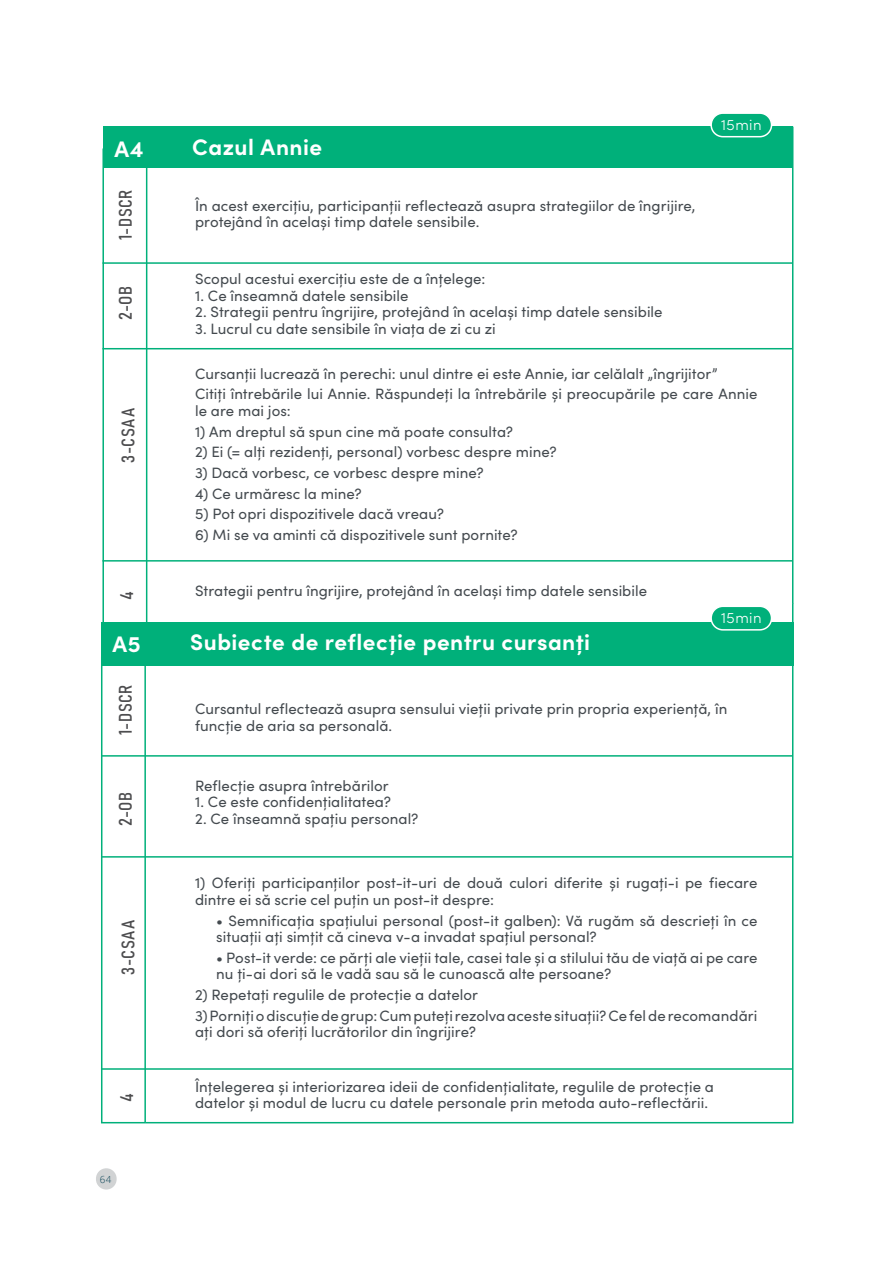
<style>
.page{position:relative;width:893px;height:1263px;background:#fff}
.page>*{position:absolute;margin:0;border:0;box-sizing:border-box;transform-origin:0 0}
.t1{font:700 22.5px "Sofia Pro";letter-spacing:.02em;color:#fff}
.t2{font:18px "Bahnschrift";letter-spacing:.03em;color:#4d4d4f}
.t3{font:15px/16.5px "Sofia Pro";letter-spacing:.005em;color:#444a4f}
.t4{font:300 15px "Sofia Pro";letter-spacing:.03em;color:#fff}
.t5{font:300 9.75px "Open Sans";color:#033e51}
</style>
<div class="page">
<div style="left:103px;top:127px;width:690px;height:41px;background:#00b07a"></div>
<div style="left:101px;top:622px;width:692px;height:44px;background:#00b07a"></div>
<div style="left:102px;top:148px;width:45px;height:483px;border:2px solid #00b07a"></div>
<div style="left:101px;top:657px;width:45px;height:466px;border:2px solid #00b07a"></div>
<div style="left:711px;top:113px;width:60px;height:24px;background:#00b07a;border-radius:12px"></div>
<div style="left:710px;top:112px;width:62px;height:25px;border:2px solid #fff;border-radius:12px"></div>
<div style="left:711px;top:606px;width:60px;height:24px;background:#00b07a;border-radius:12px"></div>
<div style="left:710px;top:605px;width:62px;height:26px;border:2px solid #fff;border-radius:12px"></div>
<hr style="left:102px;top:262px;width:690px;height:2px;background:#00b07a">
<hr style="left:101px;top:755px;width:691px;height:2px;background:#00b07a">
<hr style="left:102px;top:348px;width:690px;height:1px;background:#00b07a">
<hr style="left:101px;top:856px;width:691px;height:2px;background:#00b07a">
<hr style="left:792px;top:127px;width:1px;height:477px;background:#00b07a">
<hr style="left:792px;top:603px;width:1px;height:520px;background:#00b07a">
<hr style="left:102px;top:560px;width:690px;height:2px;background:#00b07a">
<hr style="left:101px;top:1068px;width:691px;height:2px;background:#00b07a">
<hr style="left:146px;top:1122px;width:646px;height:1px;background:#00b07a">
<div style="left:96px;top:1168px;width:21px;height:21px;background:#d1d3d4;border-radius:10px"></div>
<h1 class="t1" style="left:115px;top:132px;width:31px">A4</h1>
<h1 class="t1" style="left:192px;top:130px;width:132px">Cazul Annie</h1>
<p class="t2" style="left:112px;top:240px;width:52px;rotate:-90deg">1-DSCR</p>
<p class="t2" style="left:112px;top:320px;width:35px;rotate:-90deg">2-OB</p>
<p class="t3" style="left:195px;top:196px;width:502px">În acest exercițiu, participanții reflectează asupra strategiilor de îngrijire, protejând în același timp datele sensibile.</p>
<p class="t3" style="left:195px;top:270px;width:292px">Scopul acestui exercițiu este de a înțelege:</p>
<p class="t3" style="left:195px;top:286px;width:215px">1. Ce înseamnă datele sensibile</p>
<p class="t3" style="left:195px;top:303px;width:469px">2. Strategii pentru îngrijire, protejând în același timp datele sensibile</p>
<p class="t3" style="left:195px;top:319px;width:302px">3. Lucrul cu date sensibile în viața de zi cu zi</p>
<p class="t4" style="left:721px;top:113px;width:42px">15min</p>
<p class="t2" style="left:115px;top:463px;width:56px;rotate:-90deg">3-CSAA</p>
<p class="t2" style="left:113px;top:599px;width:10px;rotate:-90deg">4</p>
<p class="t3" style="left:195px;top:362px;width:564px;line-height:20.7px">Cursanții lucrează în perechi: unul dintre ei este Annie, iar celălalt „îngrijitor”<br>Citiți întrebările lui Annie. Răspundeți la întrebările și preocupările pe care Annie</p>
<p class="t3" style="left:195px;top:401px;width:97px">le are mai jos:</p>
<p class="t3" style="left:195px;top:422px;width:320px">1) Am dreptul să spun cine mă poate consulta?</p>
<p class="t3" style="left:195px;top:443px;width:363px">2) Ei (= alți rezidenți, personal) vorbesc despre mine?</p>
<p class="t3" style="left:195px;top:464px;width:290px">3) Dacă vorbesc, ce vorbesc despre mine?</p>
<p class="t3" style="left:195px;top:484px;width:168px">4) Ce urmăresc la mine?</p>
<p class="t3" style="left:195px;top:505px;width:251px">5) Pot opri dispozitivele dacă vreau?</p>
<p class="t3" style="left:195px;top:526px;width:324px">6) Mi se va aminti că dispozitivele sunt pornite?</p>
<p class="t3" style="left:195px;top:581px;width:454px">Strategii pentru îngrijire, protejând în același timp datele sensibile</p>
<p class="t4" style="left:721px;top:606px;width:42px">15min</p>
<h1 class="t1" style="left:113px;top:626px;width:30px">A5</h1>
<h1 class="t1" style="left:190px;top:625px;width:402px">Subiecte de reflecție pentru cursanți</h1>
<p class="t2" style="left:112px;top:735px;width:52px;rotate:-90deg">1-DSCR</p>
<p class="t2" style="left:112px;top:826px;width:35px;rotate:-90deg">2-OB</p>
<p class="t2" style="left:115px;top:975px;width:56px;rotate:-90deg">3-CSAA</p>
<p class="t2" style="left:113px;top:1101px;width:10px;rotate:-90deg">4</p>
<p class="t5" style="left:100px;top:1172px;width:13px">64</p>
<p class="t3" style="left:195px;top:700px;width:534px">Cursantul reflectează asupra sensului vieții private prin propria experiență, în funcție de aria sa personală.</p>
<p class="t3" style="left:195px;top:776px;width:195px">Reflecție asupra întrebărilor</p>
<p class="t3" style="left:195px;top:793px;width:198px">1. Ce este confidențialitatea?</p>
<p class="t3" style="left:195px;top:809px;width:225px">2. Ce înseamnă spațiu personal?</p>
<p class="t3" style="left:195px;top:874px;width:564px">1) Oferiți participanților post-it-uri de două culori diferite și rugați-i pe fiecare dintre ei să scrie cel puțin un post-it despre:</p>
<p class="t3" style="left:216px;top:911px;width:543px">• Semnificația spațiului personal (post-it galben): Vă rugăm să descrieți în ce situații ați simțit că cineva v-a invadat spațiul personal?</p>
<p class="t3" style="left:216px;top:948px;width:543px">• Post-it verde: ce părți ale vieții tale, casei tale și a stilului tău de viață ai pe care nu ți-ai dori să le vadă sau să le cunoască alte persoane?</p>
<p class="t3" style="left:195px;top:986px;width:285px">2) Repetați regulile de protecție a datelor</p>
<p class="t3" style="left:195px;top:1006px;width:564px">3) Porniți o discuție de grup: Cum puteți rezolva aceste situații? Ce fel de recomandări ați dori să oferiți lucrătorilor din îngrijire?</p>
<p class="t3" style="left:195px;top:1077px;width:521px">Înțelegerea și interiorizarea ideii de confidențialitate, regulile de protecție a datelor și modul de lucru cu datele personale prin metoda auto-reflectării.</p>
</div>
